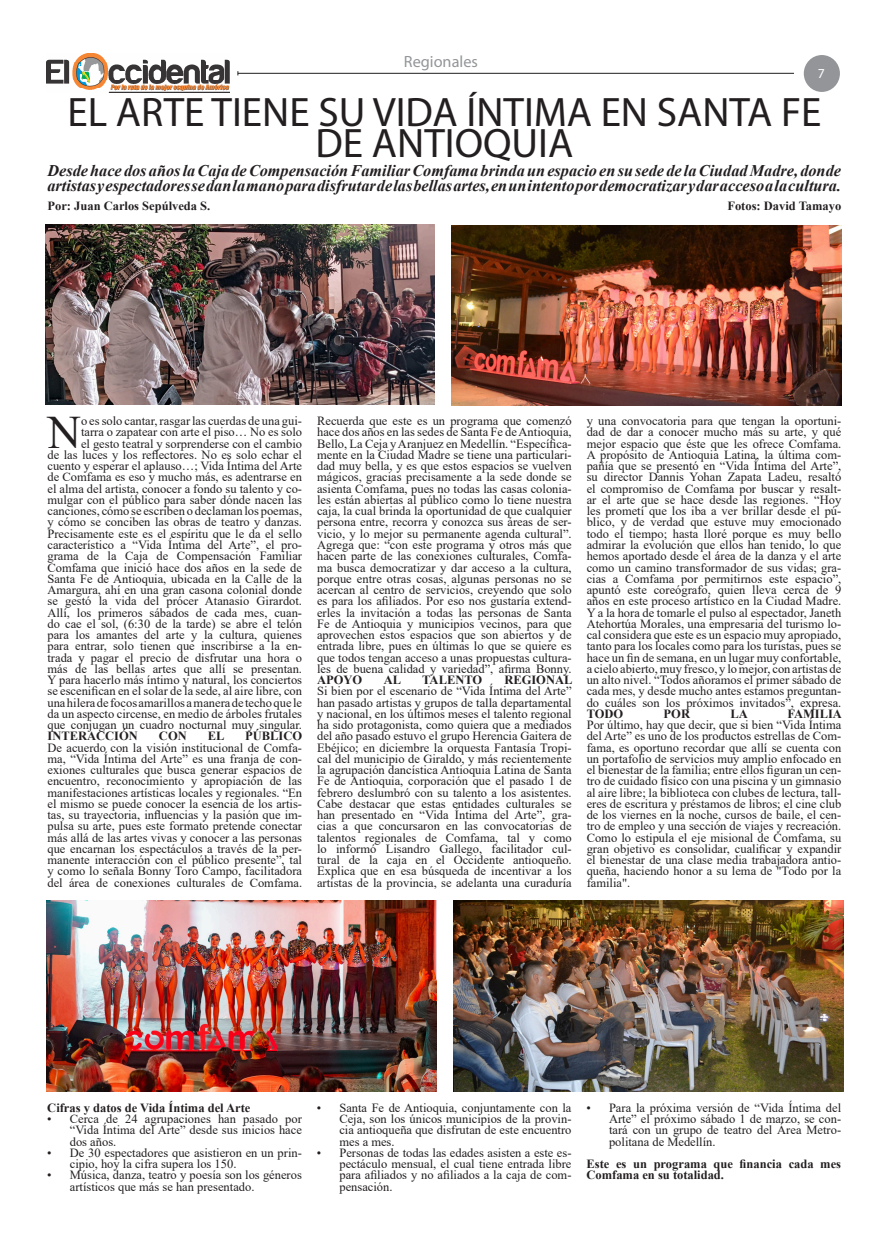
<style>
.page{position:relative;width:886px;height:1241px;background:#fff}
.page>*{position:absolute;margin:0;border:0;box-sizing:border-box;transform-origin:0 0}
.t1{font:46.5px "Times New Roman";color:#231f20}
.t2{font:41.25px/31.2px "Myriad Pro";color:#231f20;text-align:center}
.t3{font:italic 700 16.25px/15px "Times New Roman";color:#231f20}
.t4{font:16.25px "Myriad Pro";color:#939598}
.t5{font:13.75px "Myriad Pro";color:#fff}
.t6{font:12.5px/11.2px "Times New Roman";color:#231f20;text-align:justify}
.t7{font:700 12.5px/11.2px "Times New Roman";color:#231f20}
</style>
<div class="page">
<img style="left:46px;top:54px;width:184px;height:38px">
<hr style="left:238px;top:73px;width:556px;height:1px;background:#231f20">
<div style="left:804px;top:55px;width:36px;height:37px;background:#939598;border-radius:50%"></div>
<img style="left:45px;top:224px;width:389px;height:180px">
<img style="left:452px;top:225px;width:389px;height:180px">
<img style="left:47px;top:900px;width:389px;height:191px">
<img style="left:453px;top:900px;width:390px;height:191px">
<h3 class="t4" style="left:404px;top:51px;width:75px">Regionales</h3>
<p class="t5" style="left:818px;top:65px;width:9px">7</p>
<h2 class="t2" style="left:67px;top:96px;width:755px">EL ARTE TIENE SU VIDA ÍNTIMA EN SANTA FE<br>DE ANTIOQUIA</h2>
<p class="t3" style="left:47px;top:162px;width:795px">Desde hace dos años la Caja de Compensación Familiar Comfama brinda un espacio en su sede de la Ciudad Madre, donde artistas y espectadores se dan la mano para disfrutar de las bellas artes, en un intento por democratizar y dar acceso a la cultura.</p>
<p class="t7" style="left:47px;top:200px;width:164px">Por: Juan Carlos Sepúlveda S.</p>
<p class="t5" style="left:820px;top:66px;width:9px">9</p>
<p class="t7" style="left:727px;top:200px;width:115px">Fotos: David Tamayo</p>
<p class="t6" style="left:47px;top:415px;width:256px;text-align:right">o es solo cantar, rasgar las cuerdas de una gui-<br>tarra o zapatear con arte el piso… No es solo<br>el gesto teatral y sorprenderse con el cambio<br>de las luces y los reflectores. No es solo echar el cuento y esperar el aplauso…; Vida Íntima del Arte de Comfama es eso y mucho más, es adentrarse en el alma del artista, conocer a fondo su talento y co&shy;mulgar con el público para saber dónde nacen las canciones, cómo se escriben o declaman los poemas, y cómo se conciben las obras de teatro y danzas.<br>Precisamente este es el espíritu que le da el sello característico a “Vida Íntima del Arte”, el pro&shy;grama de la Caja de Compensación Familiar Comfama que inició hace dos años en la sede de Santa Fe de Antioquia, ubicada en la Calle de la Amargura, ahí en una gran casona colonial donde se gestó la vida del prócer Atanasio Girardot.<br>Allí, los primeros sábados de cada mes, cuan&shy;do cae el sol, (6:30 de la tarde) se abre el telón para los amantes del arte y la cultura, quienes para entrar, solo tienen que inscribirse a la en&shy;trada y pagar el precio de disfrutar una hora o más de las bellas artes que allí se presentan.<br>Y para hacerlo más íntimo y natural, los conciertos se escenifican en el solar de la sede, al aire libre, con una hilera de focos amarillos a manera de techo que le da un aspecto circense, en medio de árboles frutales que conjugan un cuadro nocturnal muy singular.</p>
<p class="t7" style="left:47px;top:730px;width:92px">INTERACCIÓN</p>
<p class="t7" style="left:159px;top:730px;width:29px">CON</p>
<p class="t7" style="left:208px;top:730px;width:18px">EL</p>
<p class="t7" style="left:245px;top:730px;width:58px">PÚBLICO</p>
<p class="t6" style="left:47px;top:741px;width:256px">De acuerdo con la visión institucional de Comfa&shy;ma, “Vida Íntima del Arte” es una franja de con&shy;exiones culturales que busca generar espacios de encuentro, reconocimiento y apropiación de las manifestaciones artísticas locales y regionales. “En el mismo se puede conocer la esencia de los artis&shy;tas, su trayectoria, influencias y la pasión que im&shy;pulsa su arte, pues este formato pretende conectar más allá de las artes vivas y conocer a las personas que encarnan los espectáculos a través de la per&shy;manente interacción con el público presente”, tal y como lo señala Bonny Toro Campo, facilitadora del área de conexiones culturales de Comfama.</p>
<h1 class="t1" style="left:47px;top:399px;width:35px">N</h1>
<p class="t6" style="left:317px;top:415px;width:256px">Recuerda que este es un programa que comenzó hace dos años en las sedes de Santa Fe de Antioquia, Bello, La Ceja y Aranjuez en Medellín. “Específica&shy;mente en la Ciudad Madre se tiene una particulari&shy;dad muy bella, y es que estos espacios se vuelven mágicos, gracias precisamente a la sede donde se asienta Comfama, pues no todas las casas colonia&shy;les están abiertas al público como lo tiene nuestra caja, la cual brinda la oportunidad de que cualquier persona entre, recorra y conozca sus áreas de ser&shy;vicio, y lo mejor su permanente agenda cultural”.<br>Agrega que: “con este programa y otros más que hacen parte de las conexiones culturales, Comfa&shy;ma busca democratizar y dar acceso a la cultura, porque entre otras cosas, algunas personas no se acercan al centro de servicios, creyendo que solo es para los afiliados. Por eso nos gustaría extend&shy;erles la invitación a todas las personas de Santa Fe de Antioquia y municipios vecinos, para que aprovechen estos espacios que son abiertos y de entrada libre, pues en últimas lo que se quiere es que todos tengan acceso a unas propuestas cultura&shy;les de buena calidad y variedad”, afirma Bonny.</p>
<p class="t7" style="left:317px;top:673px;width:47px">APOYO</p>
<p class="t7" style="left:384px;top:673px;width:19px">AL</p>
<p class="t7" style="left:422px;top:673px;width:61px">TALENTO</p>
<p class="t7" style="left:504px;top:673px;width:70px">REGIONAL</p>
<p class="t6" style="left:317px;top:685px;width:256px">Si bien por el escenario de “Vida Íntima del Arte” han pasado artistas y grupos de talla departamental y nacional, en los últimos meses el talento regional ha sido protagonista, como quiera que a mediados del año pasado estuvo el grupo Herencia Gaitera de Ebéjico; en diciembre la orquesta Fantasía Tropi&shy;cal del municipio de Giraldo, y más recientemente la agrupación dancística Antioquia Latina de Santa Fe de Antioquia, corporación que el pasado 1 de febrero deslumbró con su talento a los asistentes.<br>Cabe destacar que estas entidades culturales se han presentado en “Vida Íntima del Arte”, gra&shy;cias a que concursaron en las convocatorias de talentos regionales de Comfama, tal y como lo informó Lisandro Gallego, facilitador cul&shy;tural de la caja en el Occidente antioqueño.<br>Explica que en esa búsqueda de incentivar a los artistas de la provincia, se adelanta una curaduría</p>
<p class="t6" style="left:587px;top:415px;width:256px">y una convocatoria para que tengan la oportuni&shy;dad de dar a conocer mucho más su arte, y qué mejor espacio que éste que les ofrece Comfama.<br>A propósito de Antioquia Latina, la última com&shy;pañía que se presentó en “Vida Íntima del Arte”, su director Dannis Yohan Zapata Ladeu, resaltó el compromiso de Comfama por buscar y resalt&shy;ar el arte que se hace desde las regiones. “Hoy les prometí que los iba a ver brillar desde el pú&shy;blico, y de verdad que estuve muy emocionado todo el tiempo; hasta lloré porque es muy bello admirar la evolución que ellos han tenido, lo que hemos aportado desde el área de la danza y el arte como un camino transformador de sus vidas; gra&shy;cias a Comfama por permitirnos este espacio”, apuntó este coreógrafo, quien lleva cerca de 9 años en este proceso artístico en la Ciudad Madre.<br>Y a la hora de tomarle el pulso al espectador, Janeth Atehortúa Morales, una empresaria del turismo lo&shy;cal considera que este es un espacio muy apropiado, tanto para los locales como para los turistas, pues se hace un fin de semana, en un lugar muy confortable, a cielo abierto, muy fresco, y lo mejor, con artistas de un alto nivel. “Todos añoramos el primer sábado de cada mes, y desde mucho antes estamos preguntan&shy;do cuáles son los próximos invitados”, expresa.</p>
<p class="t7" style="left:587px;top:707px;width:38px">TODO</p>
<p class="t7" style="left:664px;top:707px;width:28px">POR</p>
<p class="t7" style="left:730px;top:707px;width:19px">LA</p>
<p class="t7" style="left:787px;top:707px;width:56px">FAMILIA</p>
<p class="t6" style="left:587px;top:718px;width:256px">Por último, hay que decir, que si bien “Vida Íntima del Arte” es uno de los productos estrellas de Com&shy;fama, es oportuno recordar que allí se cuenta con un portafolio de servicios muy amplio enfocado en el bienestar de la familia; entre ellos figuran un cen&shy;tro de cuidado físico con una piscina y un gimnasio al aire libre; la biblioteca con clubes de lectura, tall&shy;eres de escritura y préstamos de libros; el cine club de los viernes en la noche, cursos de baile, el cen&shy;tro de empleo y una sección de viajes y recreación.<br>Como lo estipula el eje misional de Comfama, su gran objetivo es consolidar, cualificar y expandir el bienestar de una clase media trabajadora antio&shy;queña, haciendo honor a su lema de "Todo por la familia".</p>
<p class="t7" style="left:47px;top:1101px;width:205px">Cifras y datos de Vida Íntima del Arte</p>
<p class="t6" style="left:70px;top:1112px;width:234px;text-indent:-22px">• Cerca de 24 agrupaciones han pasado por “Vida Íntima del Arte” desde sus inicios hace dos años.</p>
<p class="t6" style="left:70px;top:1146px;width:234px;text-indent:-22px">• De 30 espectadores que asistieron en un prin&shy;cipio, hoy la cifra supera los 150.</p>
<p class="t6" style="left:70px;top:1168px;width:234px;text-indent:-22px">• Música, danza, teatro y poesía son los géneros artísticos que más se han presentado.</p>
<p class="t6" style="left:339px;top:1101px;width:234px;text-indent:-22px">• Santa Fe de Antioquia, conjuntamente con la Ceja, son los únicos municipios de la provin&shy;cia antioqueña que disfrutan de este encuentro mes a mes.</p>
<p class="t6" style="left:339px;top:1146px;width:234px;text-indent:-22px">• Personas de todas las edades asisten a este es&shy;pectáculo mensual, el cual tiene entrada libre para afiliados y no afiliados a la caja de com&shy;pensación.</p>
<p class="t6" style="left:609px;top:1101px;width:234px;text-indent:-22px">• Para la próxima versión de “Vida Íntima del Arte” el próximo sábado 1 de marzo, se con&shy;tará con un grupo de teatro del Área Metro&shy;politana de Medellín.</p>
<p class="t7" style="left:586px;top:1157px;width:256px">Este es un programa que financia cada mes<br>Comfama en su totalidad.</p>
</div>
